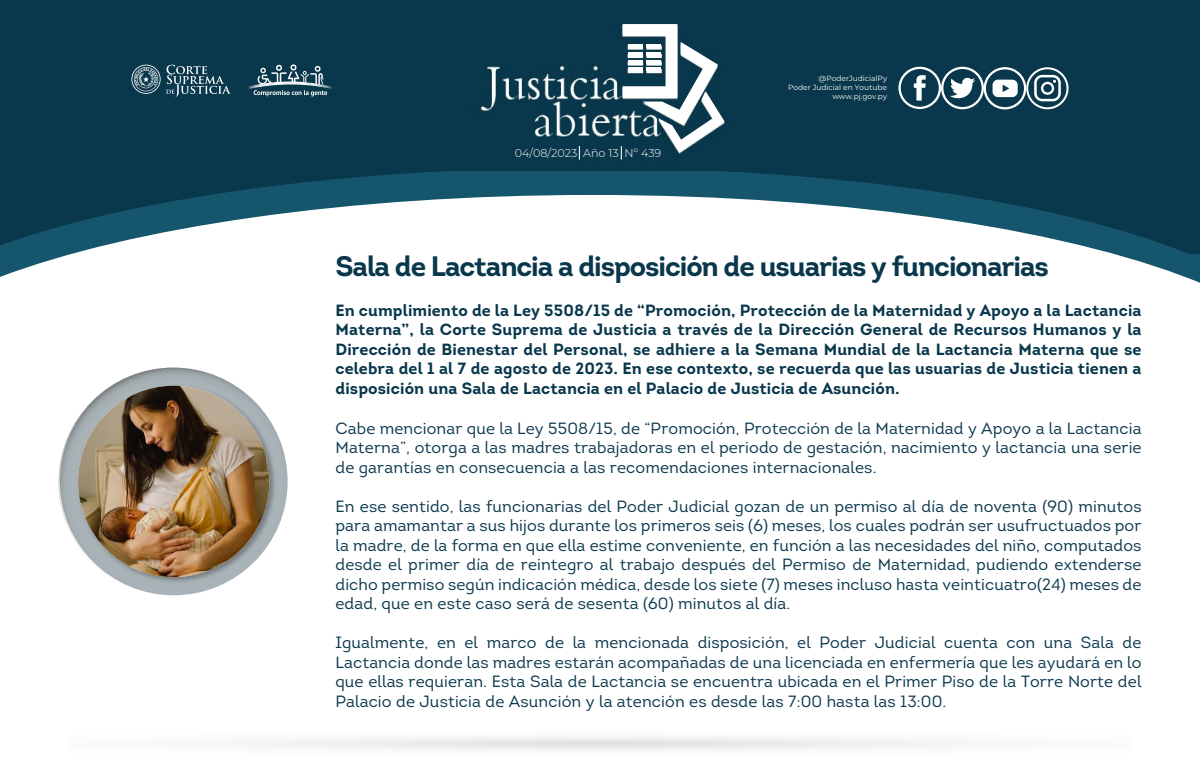
<style>
.page{position:relative;width:1200px;height:779px;background:#fff}
.page>*{position:absolute;margin:0;border:0;box-sizing:border-box;transform-origin:0 0}
.t1{font:700 28.12px "Intro";letter-spacing:-.04em;color:#09374c}
.t2{font:16.25px/19.5px "Intro";letter-spacing:.01em;color:#09374c;text-align:justify}
.t3{font:700 16.25px/19.5px "Intro";letter-spacing:.01em;color:#09374c;text-align:justify}
.t4{font:300 11.19px "Montserrat";color:#fff}
.t5{font:7.5px/9px "Montserrat";color:#fff;text-align:right}
</style>
<div class="page">
<svg style="left:0;top:254px;width:1200px;height:29px"></svg>
<svg style="left:0;top:0;width:1200px;height:254px;fill:#09374c"></svg>
<svg style="left:898px;top:67px;width:171px;height:42px"></svg>
<svg style="left:131px;top:65px;width:100px;height:32px;background:#395e6f"></svg>
<svg style="left:248px;top:64px;width:85px;height:32px;background:#416474"></svg>
<img style="left:444px;top:11px;width:308px;height:159px">
<svg style="left:60px;top:368px;width:228px;height:227px;background:#a1aaae"></svg>
<svg style="left:58px;top:482px;width:125px;height:114px"></svg>
<img style="left:74px;top:382px;width:204px;height:204px">
<img style="left:78px;top:386px;width:191px;height:191px;border-radius:96px">
<svg style="left:579px;top:146px;width:1px;height:14px"></svg>
<svg style="left:621px;top:24px;width:104px;height:136px"></svg>
<p class="t4" style="left:515px;top:145px;width:148px">04/08/2023 Año 13 Nº 439</p>
<p class="t5" style="left:788px;top:73px;width:101px">@PoderJudicialPy<br>Poder Judicial en Youtube www.pj.gov.py</p>
<h1 class="t1" style="left:335px;top:248px;width:715px">Sala de Lactancia a disposición de usuarias y funcionarias</h1>
<p class="t3" style="left:335px;top:300px;width:808px">En cumplimiento de la Ley 5508/15 de “Promoción, Protección de la Maternidad y Apoyo a la Lactancia Materna”, la Corte Suprema de Justicia a través de la Dirección General de Recursos Humanos y la Dirección de Bienestar del Personal, se adhiere a la Semana Mundial de la Lactancia Materna que se celebra del 1 al 7 de agosto de 2023. En ese contexto, se recuerda que las usuarias de Justicia tienen a disposición una Sala de Lactancia en el Palacio de Justicia de Asunción.</p>
<p class="t2" style="left:335px;top:418px;width:808px">Cabe mencionar que la Ley 5508/15, de “Promoción, Protección de la Maternidad y Apoyo a la Lactancia Materna”, otorga a las madres trabajadoras en el periodo de gestación, nacimiento y lactancia una serie de garantías en consecuencia a las recomendaciones internacionales.</p>
<p class="t2" style="left:335px;top:496px;width:808px">En ese sentido, las funcionarias del Poder Judicial gozan de un permiso al día de noventa (90) minutos para amamantar a sus hijos durante los primeros seis (6) meses, los cuales podrán ser usufructuados por la madre, de la forma en que ella estime conveniente, en función a las necesidades del niño, computados desde el primer día de reintegro al trabajo después del Permiso de Maternidad, pudiendo extenderse dicho permiso según indicación médica, desde los siete (7) meses incluso hasta veinticuatro(24) meses de edad, que en este caso será de sesenta (60) minutos al día.</p>
<p class="t2" style="left:335px;top:633px;width:808px">Igualmente, en el marco de la mencionada disposición, el Poder Judicial cuenta con una Sala de Lactancia donde las madres estarán acompañadas de una licenciada en enfermería que les ayudará en lo que ellas requieran. Esta Sala de Lactancia se encuentra ubicada en el Primer Piso de la Torre Norte del Palacio de Justicia de Asunción y la atención es desde las 7:00 hasta las 13:00.</p>
</div>
